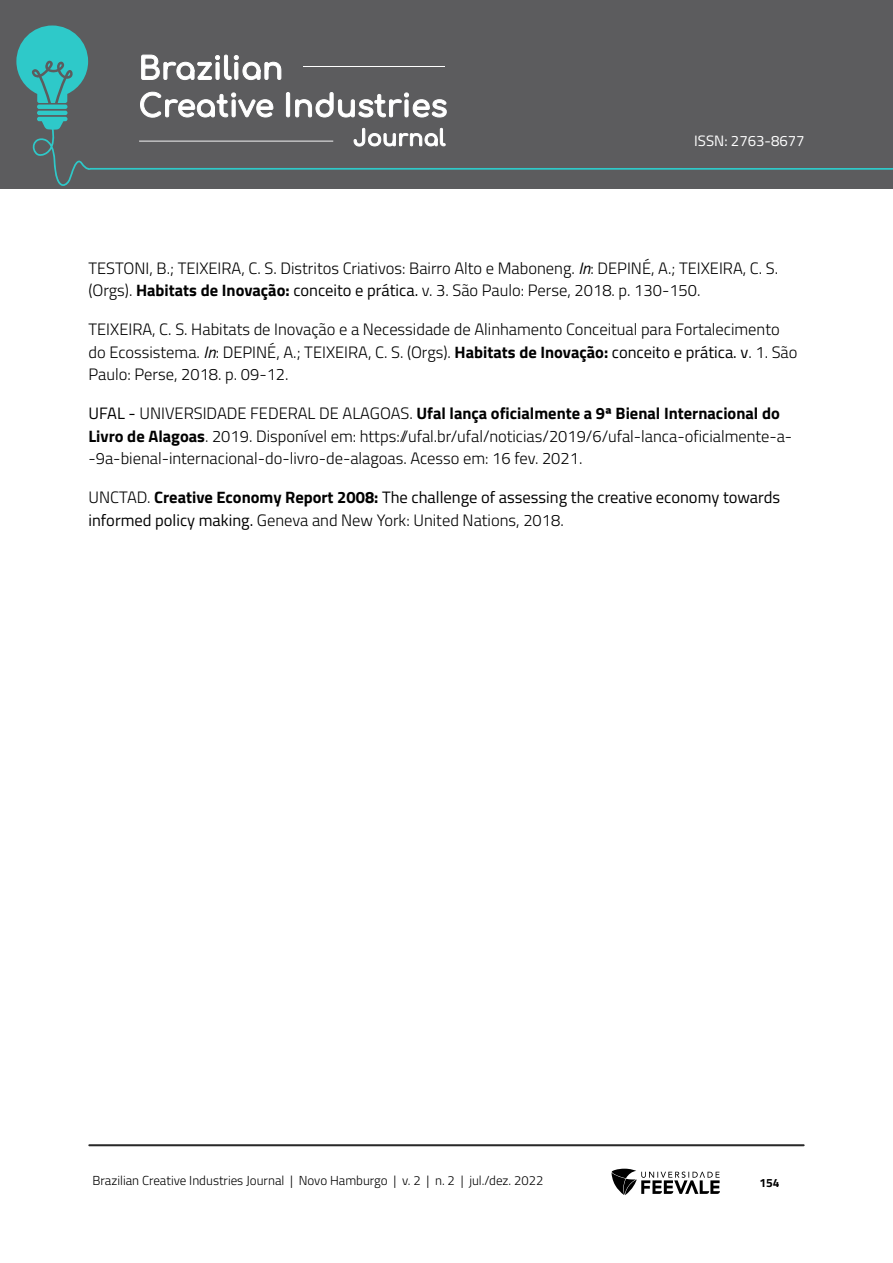
<style>
.page{position:relative;width:893px;height:1263px;background:#fff}
.page>*{position:absolute;margin:0;border:0;box-sizing:border-box;transform-origin:0 0}
.Referências{font:300 16.5px/22.5px "Titillium Web";color:#000}
.Referências-2{font:16.5px/22.5px "Titillium Web";color:#000}
.t1{font:15px "Titillium Web";color:#fff}
.t2{font:300 13.05px "Titillium Web";color:#000}
.t3{font:700 12px "Titillium Web";color:#000}
.s1{font-weight:400;font-style:italic}
.s2{font-weight:700}
.s3{font-weight:400}
.s4{font-weight:300}
</style>
<div class="page">
<div style="left:0;top:0;width:893px;height:188px;background:#5c5c5e"></div>
<hr style="left:37px;top:111px;width:30px;height:4px;background:#2ec9c9;border-radius:2px">
<svg style="left:37px;top:117px;width:30px;height:11px"></svg>
<hr style="left:37px;top:105px;width:30px;height:4px;background:#2ec9c9;border-radius:2px">
<svg style="left:16px;top:26px;width:72px;height:77px"></svg>
<svg style="left:32px;top:128px;width:861px;height:58px"></svg>
<hr style="left:89px;top:1144px;width:715px;height:2px;background:#282828">
<svg style="left:611px;top:1169px;width:109px;height:26px"></svg>
<svg style="left:141px;top:54px;width:141px;height:26px"></svg>
<svg style="left:140px;top:91px;width:134px;height:27px"></svg>
<svg style="left:285px;top:92px;width:162px;height:26px"></svg>
<svg style="left:353px;top:127px;width:93px;height:20px"></svg>
<hr style="left:303px;top:66px;width:142px;height:1px;background:#fff">
<hr style="left:139px;top:141px;width:194px;height:1px;background:#fff">
<p class="t1" style="left:694px;top:130px;width:112px">ISSN: 2763-8677</p>
<p class="Referências" style="left:88px;top:256px;width:691px">TESTONI, B.; TEIXEIRA, C. S. Distritos Criativos: Bairro Alto e Maboneng. <span class="s1">In</span>: DEPINÉ, A.; TEIXEIRA, C. S. (Orgs). <span class="s2">Habitats de Inovação:</span> <span class="s3">conceito e prática.</span> v. 3. São Paulo: Perse, 2018. p. 130-150.</p>
<p class="Referências" style="left:88px;top:317px;width:711px">TEIXEIRA, C. S. Habitats de Inovação e a Necessidade de Alinhamento Conceitual para Fortalecimento do Ecossistema. <span class="s1">In</span>: DEPINÉ, A.; TEIXEIRA, C. S. (Orgs). <span class="s2">Habitats de Inovação:</span> <span class="s3">conceito e prática. v</span>. 1. São<br>Paulo: Perse, 2018. p. 09-12.</p>
<p class="Referências" style="left:88px;top:401px;width:705px"><span class="s3">UFAL -</span> UNIVERSIDADE FEDERAL DE ALAGOAS. <span class="s2">Ufal lança oficialmente a 9ª Bienal Internacional do<br>Livro de Alagoas</span>. 2019. Disponível em: https://ufal.br/ufal/noticias/2019/6/ufal-lanca-oficialmente-a--9a-bienal-internacional-do-livro-de-alagoas. Acesso em: 16 fev. 2021.</p>
<p class="Referências-2" style="left:88px;top:485px;width:693px"><span class="s4">UNCTAD.</span> <span class="s2">Creative Economy Report 2008:</span> The challenge of assessing the creative economy towards informed policy making. <span class="s4">Geneva and New York: United Nations, 2018.</span></p>
<p class="t2" style="left:92px;top:1171px;width:452px">Brazilian Creative Industries Journal | Novo Hamburgo | v. 2 | n. 2 | jul./dez. 2022</p>
<p class="t3" style="left:759px;top:1174px;width:22px">154</p>
</div>
